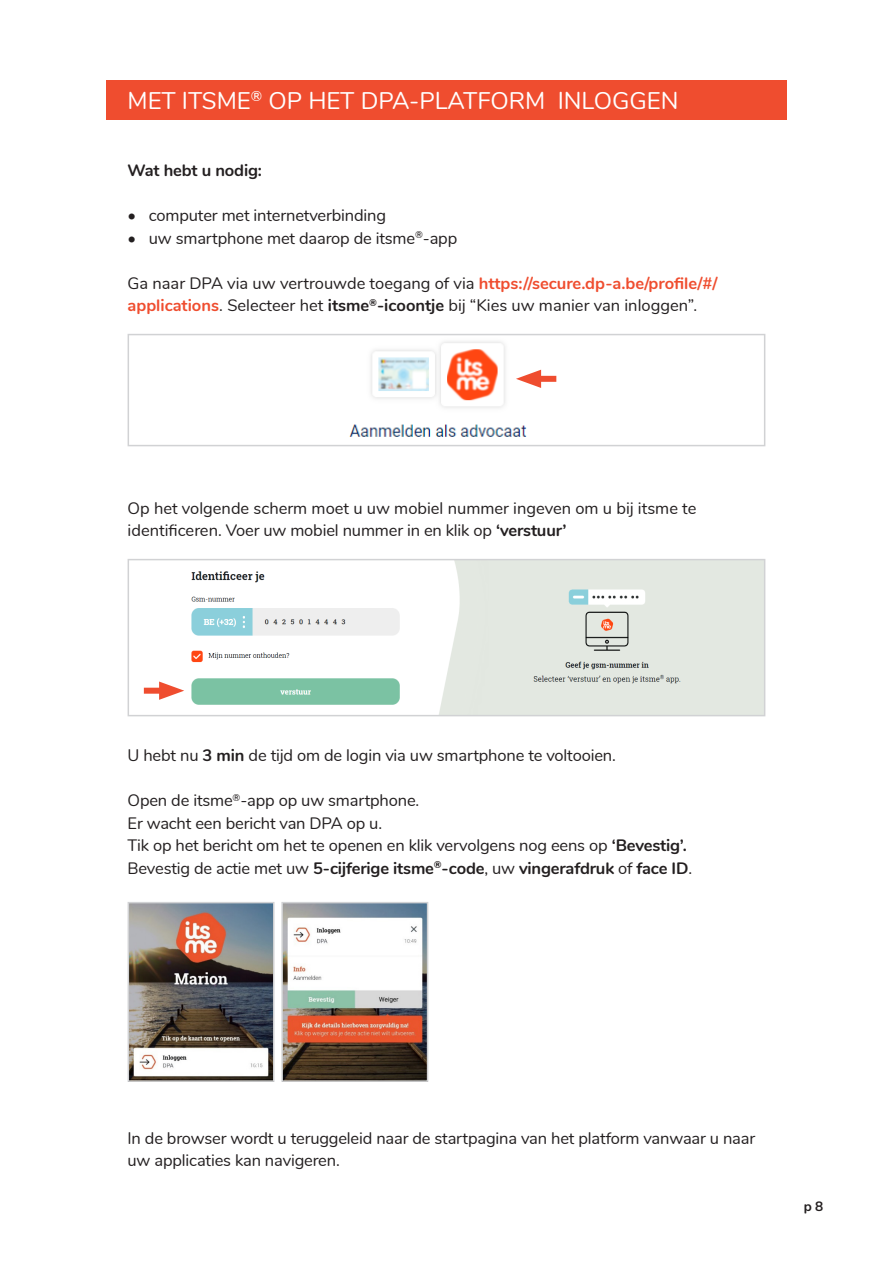
<style>
.page{position:relative;width:893px;height:1263px;background:#fff}
.page>*{position:absolute;margin:0;border:0;box-sizing:border-box;transform-origin:0 0}
.t1{font:24px "Nunito";color:#fff}
.t2{font:16.5px/22.5px "Nunito";letter-spacing:-.01em;color:#231f20}
.t3{font:700 16.5px "Nunito";letter-spacing:-.01em;color:#231f20}
.t4{font:700 13.5px "Nunito";color:#231f20}
.s1{font-weight:700;color:#ef4d2f}
.s2{font-weight:700}
.s3{font-weight:400}
</style>
<div class="page">
<div style="left:106px;top:81px;width:681px;height:39px;background:#ef4d2f"></div>
<img style="left:349px;top:341px;width:208px;height:96px">
<div style="left:128px;top:334px;width:637px;height:112px;border:2px solid #d1d2d4"></div>
<div style="left:531px;top:376px;width:25px;height:6px;background:#ef4d2f"></div>
<svg style="left:516px;top:370px;width:25px;height:18px"></svg>
<img style="left:143px;top:562px;width:619px;height:151px">
<div style="left:128px;top:559px;width:637px;height:157px;border:2px solid #d1d2d4"></div>
<div style="left:144px;top:688px;width:25px;height:6px;background:#ef4d2f"></div>
<svg style="left:159px;top:681px;width:25px;height:19px"></svg>
<img style="left:131px;top:905px;width:140px;height:174px">
<div style="left:128px;top:902px;width:146px;height:180px;border:2px solid #d1d2d4"></div>
<img style="left:284px;top:905px;width:141px;height:174px">
<div style="left:281px;top:902px;width:147px;height:180px;border:2px solid #d1d2d4"></div>
<p class="t1" style="left:128px;top:83px;width:552px">MET ITSME<sup>®</sup> OP HET DPA-PLATFORM INLOGGEN</p>
<p class="t3" style="left:128px;top:158px;width:136px">Wat hebt u nodig:</p>
<p class="t2" style="left:128px;top:203px;width:260px">• computer met internetverbinding</p>
<p class="t2" style="left:128px;top:226px;width:331px">• uw smartphone met daarop de itsme<sup>®</sup>-app</p>
<p class="t2" style="left:128px;top:271px;width:592px">Ga naar DPA via uw vertrouwde toegang of via <span class="s1">https://secure.dp-a.be/profile/#/</span></p>
<p class="t2" style="left:128px;top:293px;width:571px"><span class="s1">applications</span>. Selecteer het <span class="s2">itsme</span><sup>®</sup><span class="s2">-icoontje</span> bij “Kies uw manier van inloggen”.</p>
<p class="t2" style="left:128px;top:496px;width:570px">Op het volgende scherm moet u uw mobiel nummer ingeven om u bij itsme te</p>
<p class="t2" style="left:128px;top:518px;width:440px">identificeren. Voer uw mobiel nummer in en klik op <span class="s2">‘verstuur’</span></p>
<p class="t2" style="left:128px;top:743px;width:490px">U hebt nu <span class="s2">3 min</span> de tijd om de login via uw smartphone te voltooien.</p>
<p class="t2" style="left:128px;top:788px;width:293px">Open de itsme<sup>®</sup>-app op uw smartphone.</p>
<p class="t2" style="left:128px;top:811px;width:256px">Er wacht een bericht van DPA op u.</p>
<p class="t2" style="left:128px;top:833px;width:561px">Tik op het bericht om het te openen en klik vervolgens nog eens op <span class="s2">‘Bevestig’.</span></p>
<p class="t3" style="left:128px;top:856px;width:566px"><span class="s3">Bevestig de actie met uw</span> 5-cijferige itsme<sup>®</sup>-code<span class="s3">, uw</span> vingerafdruk <span class="s3">of</span> face ID<span class="s3">.</span></p>
<p class="t2" style="left:128px;top:1126px;width:629px">In de browser wordt u teruggeleid naar de startpagina van het platform vanwaar u naar uw applicaties kan navigeren.</p>
<p class="t4" style="left:804px;top:1197px;width:21px">p 8</p>
</div>
